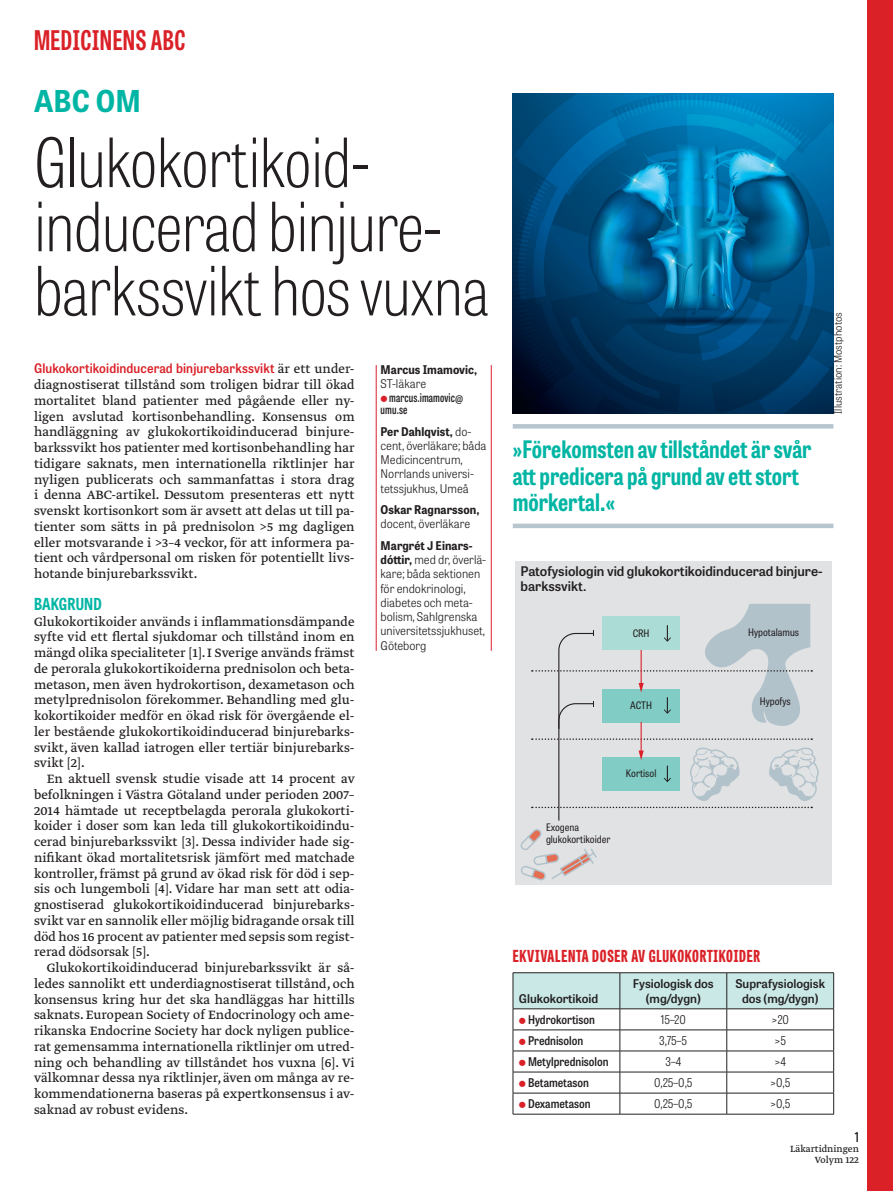
<style>
.page{position:relative;width:893px;height:1191px;background:#fff}
.page>*{position:absolute;margin:0;border:0;box-sizing:border-box;transform-origin:0 0}
.Rubrik_k_v{font:100 67.5px/64.2px "Tablet Gothic Condensed";letter-spacing:-.005em;color:#231f20}
.Nedryckare_k_v_kort{font:700 30px "Tablet Gothic Narrow";color:#00b5a4}
.t1{font:700 27px "Tablet Gothic Compressed";letter-spacing:.02em;color:#da2128}
.Ryckcitat_turkost{font:700 24px/26.2px "Tablet Gothic Condensed";color:#00b5a4}
.Rubrik_tabell{font:800 16.5px "Tablet Gothic Compressed";letter-spacing:.045em;color:#da2128}
.Mellanrubrik_nivå_1{font:700 16.5px "Tablet Gothic Condensed";letter-spacing:.01em;color:#00b5a4}
.Brödtext_m{font:14.25px/15.8px "Greta Text Pro Regular Min";color:#231f20;text-align:justify}
.Brödtext_m_indrag{font:14.25px/15.8px "Greta Text Pro Regular Min";color:#231f20;text-align:justify}
.t2{font:600 13.5px "Tablet Gothic Condensed";color:#231f20}
.t3{font:600 13.2px/14.7px "Tablet Gothic";color:#231f20}
.Brödtext_m-2{font:600 13.05px "Tablet Gothic Narrow";letter-spacing:.01em;color:#da2128}
.Byline{font:300 12px/14.2px "Tablet Gothic Narrow";color:#231f20}
.Kolumnrubrik{font:600 12px/15px "Tablet Gothic";color:#231f20;text-align:center}
.Radrubrik_tabell{font:600 semi-condensed 12px "Tablet Gothic";color:#231f20}
.Tabelltext{font:300 semi-condensed 12px "Tablet Gothic";letter-spacing:-.01em;color:#231f20}
.Byline-2{font:700 12px/14.2px "Tablet Gothic Narrow";letter-spacing:.005em;color:#231f20}
.Byline_mail{font:600 12px/12px "Tablet Gothic Compressed";letter-spacing:.01em;color:#231f20}
.Bildbyline{font:300 10.5px "Tablet Gothic Narrow";letter-spacing:.005em;color:#231f20}
.t4{font:10.5px/10.5px "Greta Text Pro";color:#231f20;text-align:right}
.t5{font:semi-condensed 10.35px/12.5px "Tablet Gothic";color:#231f20}
.s1{font-family:"Greta Text Pro Regular Min";font-weight:400;font-size:14.25px;color:#231f20}
.s2{font-weight:300}
.s3{font-weight:700}
</style>
<div class="page">
<div style="left:867px;top:0;width:26px;height:1191px;background:#da2128"></div>
<hr style="left:376px;top:365px;width:1px;height:286px;background:#da2128">
<hr style="left:491px;top:365px;width:1px;height:286px;background:#da2128">
<hr style="left:513px;top:1114px;width:107px;height:1px;background:#231f20">
<hr style="left:620px;top:1114px;width:107px;height:1px;background:#231f20">
<hr style="left:727px;top:1114px;width:107px;height:1px;background:#231f20">
<div style="left:515px;top:561px;width:316px;height:323px;background:#e1e2e4"></div>
<svg style="left:520px;top:829px;width:77px;height:52px"></svg>
<svg style="left:532px;top:604px;width:287px;height:217px"></svg>
<hr style="left:513px;top:424px;width:320px;height:4px;background:#b6c5ce">
<div style="left:513px;top:523px;width:320px;height:5px;background:#b6c5ce"></div>
<img style="left:513px;top:94px;width:320px;height:320px">
<svg style="left:513px;top:972px;width:321px;height:142px"></svg>
<h3 class="t1" style="left:34px;top:22px;width:153px">MEDICINENS ABC</h3>
<p class="Nedryckare_k_v_kort" style="left:34px;top:80px;width:109px">ABC OM</p>
<p class="Rubrik_k_v" style="left:34px;top:128px;width:456px">Glukokortikoid&shy;inducerad binjure&shy;barkssvikt hos vuxna</p>
<p class="Brödtext_m-2" style="left:34px;top:360px;width:322px">Glukokortikoidinducerad binjurebarkssvikt <span class="s1">är ett under-</span></p>
<p class="Brödtext_m" style="left:34px;top:377px;width:322px">diagnostiserat tillstånd som troligen bidrar till ökad mortalitet bland patienter med pågående eller ny&shy;ligen avslutad kortisonbehandling. Konsensus om handläggning av glukokortikoidinducerad binjure&shy;barkssvikt hos patienter med kortisonbehandling har tidigare saknats, men internationella riktlinjer har nyligen publicerats och sammanfattas i stora drag i denna ABC-artikel. Dessutom presenteras ett nytt svenskt kortisonkort som är avsett att delas ut till pa&shy;tienter som sätts in på prednisolon &gt;5 mg dagligen eller motsvarande i &gt;3–4 veckor, för att informera pa&shy;tient och vårdpersonal om risken för potentiellt livs&shy;hotande binjurebarkssvikt.</p>
<p class="Mellanrubrik_nivå_1" style="left:34px;top:592px;width:69px">BAKGRUND</p>
<p class="Brödtext_m" style="left:34px;top:614px;width:322px">Glukokortikoider används i inflammationsdämpande syfte vid ett flertal sjukdomar och tillstånd inom en mängd olika specialiteter [1]. I Sverige används främst de perorala glukokortikoiderna prednisolon och beta&shy;metason, men även hydrokortison, dexametason och metylprednisolon förekommer. Behandling med glu&shy;kokortikoider medför en ökad risk för övergående el&shy;ler bestående glukokortikoidinducerad binjurebarks&shy;svikt, även kallad iatrogen eller tertiär binjurebarks&shy;svikt [2].</p>
<p class="Brödtext_m_indrag" style="left:34px;top:771px;width:322px;text-indent:13px">En aktuell svensk studie visade att 14 procent av befolkningen i Västra Götaland under perioden 2007– 2014 hämtade ut receptbelagda perorala glukokorti&shy;koider i doser som kan leda till glukokortikoidindu&shy;cerad binjurebarkssvikt [3]. Dessa individer hade sig&shy;nifikant ökad mortalitetsrisk jämfört med matchade kontroller, främst på grund av ökad risk för död i sep&shy;sis och lungemboli [4]. Vidare har man sett att odia&shy;gnostiserad glukokortikoidinducerad binjurebarks&shy;svikt var en sannolik eller möjlig bidragande orsak till död hos 16 procent av patienter med sepsis som regist&shy;rerad dödsorsak [5].</p>
<p class="Brödtext_m_indrag" style="left:34px;top:960px;width:322px;text-indent:13px">Glukokortikoidinducerad binjurebarkssvikt är så&shy;ledes sannolikt ett underdiagnostiserat tillstånd, och konsensus kring hur det ska handläggas har hittills saknats. European Society of Endocrinology och ame&shy;rikanska Endocrine Society har dock nyligen publice&shy;rat gemensamma internationella riktlinjer om utred&shy;ning och behandling av tillståndet hos vuxna [6]. Vi välkomnar dessa nya riktlinjer, även om många av re&shy;kommendationerna baseras på expertkonsensus i av&shy;saknad av robust evidens.</p>
<p class="Byline-2" style="left:381px;top:362px;width:98px">Marcus Imamovic,<br><span class="s2">ST-läkare</span></p>
<p class="Byline_mail" style="left:381px;top:391px;width:84px;text-indent:9px">marcus.imamovic@ umu.se</p>
<p class="Byline" style="left:381px;top:424px;width:108px"><span class="s3">Per Dahlqvist,</span> do&shy;cent, överläkare; båda<br>Medicincentrum,<br>Norrlands universi&shy;tetssjukhus, Umeå</p>
<p class="Byline" style="left:381px;top:502px;width:100px"><span class="s3">Oskar Ragnarsson, </span>docent, överläkare</p>
<p class="Byline" style="left:381px;top:538px;width:107px"><span class="s3">Margrét J Einars&shy;dóttir,</span> med dr, överlä&shy;kare; båda sektionen för endokrinologi, diabetes och meta&shy;bolism, Sahlgrenska universitetssjukhuset,<br>Göteborg</p>
<p class="Ryckcitat_turkost" style="left:513px;top:436px;width:300px">»Förekomsten av tillståndet är svår att predicera på grund av ett stort mörkertal.«</p>
<p class="Bildbyline" style="left:831px;top:414px;width:103px;rotate:-90deg">Illustration: Mostphotos</p>
<p class="t3" style="left:521px;top:563px;width:303px">Patofysiologin vid glukokortikoidinducerad binjure&shy;barkssvikt.</p>
<p class="t5" style="left:748px;top:626px;width:52px">Hypotalamus</p>
<p class="t5" style="left:633px;top:626px;width:18px">CRH</p>
<p class="t5" style="left:630px;top:698px;width:23px">ACTH</p>
<p class="t5" style="left:760px;top:694px;width:32px">Hypofys</p>
<p class="t5" style="left:626px;top:766px;width:32px">Kortisol</p>
<p class="t5" style="left:546px;top:820px;width:66px">Exogena glukokortikoider</p>
<p class="Rubrik_tabell" style="left:513px;top:944px;width:249px">EKVIVALENTA DOSER AV GLUKOKORTIKOIDER</p>
<p class="Kolumnrubrik" style="left:519px;top:990px;width:81px">Glukokortikoid</p>
<p class="Kolumnrubrik" style="left:633px;top:975px;width:82px">Fysiologisk dos (mg/dygn)</p>
<p class="Kolumnrubrik" style="left:735px;top:975px;width:91px">Suprafysiologisk dos (mg/dygn)</p>
<p class="Radrubrik_tabell" style="left:528px;top:1011px;width:69px">Hydrokortison</p>
<p class="Tabelltext" style="left:661px;top:1011px;width:27px">15–20</p>
<p class="Tabelltext" style="left:771px;top:1011px;width:19px">&gt;20</p>
<p class="Radrubrik_tabell" style="left:528px;top:1032px;width:57px">Prednisolon</p>
<p class="Tabelltext" style="left:659px;top:1032px;width:30px">3,75–5</p>
<p class="Tabelltext" style="left:774px;top:1032px;width:13px">&gt;5</p>
<p class="Radrubrik_tabell" style="left:528px;top:1053px;width:82px">Metylprednisolon</p>
<p class="Tabelltext" style="left:665px;top:1053px;width:17px">3–4</p>
<p class="Tabelltext" style="left:774px;top:1053px;width:13px">&gt;4</p>
<p class="Radrubrik_tabell" style="left:528px;top:1074px;width:63px">Betametason</p>
<p class="Tabelltext" style="left:654px;top:1074px;width:40px">0,25–0,5</p>
<p class="Tabelltext" style="left:770px;top:1074px;width:22px">&gt;0,5</p>
<p class="Radrubrik_tabell" style="left:528px;top:1095px;width:64px">Dexametason</p>
<p class="Tabelltext" style="left:654px;top:1095px;width:40px">0,25–0,5</p>
<p class="Tabelltext" style="left:770px;top:1095px;width:22px">&gt;0,5</p>
<p class="t2" style="left:855px;top:1127px;width:6px">1</p>
<p class="t4" style="left:790px;top:1144px;width:70px">Läkartidningen<br>Volym 122</p>
</div>
